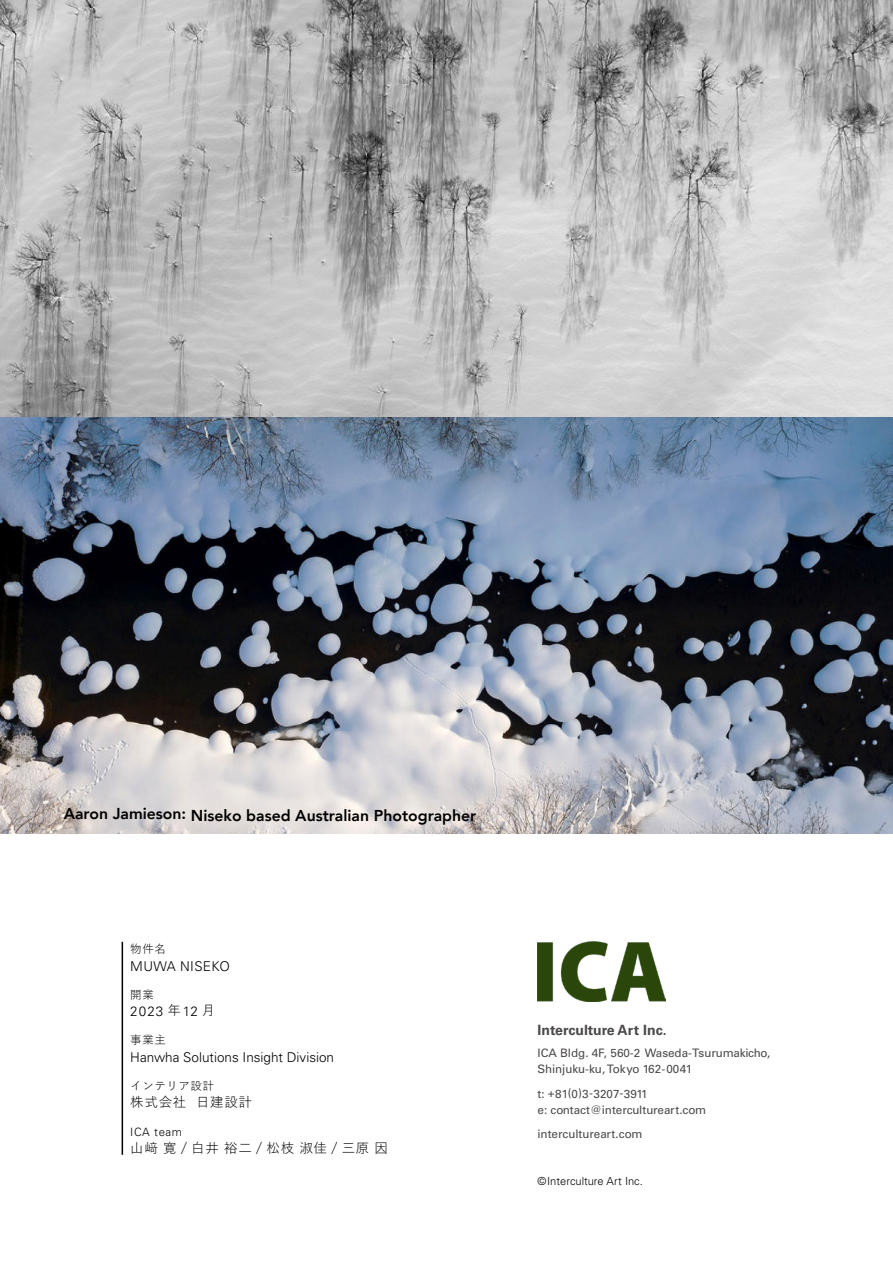
<style>
.page{position:relative;width:893px;height:1263px;background:#fff}
.page>*{position:absolute;margin:0;border:0;box-sizing:border-box;transform-origin:0 0}
.t1{font:800 15.75px "Avenir LT Com";color:#000}
.t2{font:700 14.1px "Univers LT Std";color:#4c4948}
.t3{font:300 13.5px "Univers LT Std";color:#000}
.t4{font:13.5px "Yu Gothic";letter-spacing:.05em;color:#000}
.t5{font:300 13.5px "Univers LT Std";letter-spacing:.025em;color:#000}
.t6{font:11.7px/15.9px "Univers LT Std";color:#4c4948}
.t7{font:11.4px "Yu Gothic";letter-spacing:.05em;color:#000}
.t8{font:300 11.4px "Univers LT Std";letter-spacing:.05em;color:#000}
.t9{font:300 11.1px "Univers LT Std";color:#000}
.s1{font-family:"Yu Gothic";font-weight:400}
</style>
<div class="page">
<img style="left:538px;top:942px;width:127px;height:60px">
<img style="left:0;top:0;width:893px;height:833px">
<hr style="left:122px;top:942px;width:1px;height:213px;background:#000">
<h1 class="t1" style="left:64px;top:806px;width:414px">Aaron Jamieson: Niseko based Australian Photographer</h1>
<p class="t7" style="left:130px;top:938px;width:37px">物件名</p>
<p class="t5" style="left:130px;top:958px;width:101px">MUWA NISEKO</p>
<p class="t7" style="left:130px;top:984px;width:25px">開業</p>
<p class="t3" style="left:130px;top:1003px;width:87px">2023 <span class="s1">年</span>12 <span class="s1">月</span></p>
<p class="t7" style="left:130px;top:1030px;width:37px">事業主</p>
<p class="t3" style="left:130px;top:1049px;width:205px">Hanwha Solutions Insight Division</p>
<p class="t7" style="left:130px;top:1075px;width:85px">インテリア設計</p>
<p class="t4" style="left:130px;top:1090px;width:123px">株式会社 日建設計</p>
<p class="t8" style="left:130px;top:1125px;width:53px">ICA team</p>
<p class="t4" style="left:130px;top:1136px;width:259px">山﨑 寛 / 白井 裕二 / 松枝 淑佳 / 三原 因</p>
<p class="t2" style="left:538px;top:1022px;width:131px">Interculture Art Inc.</p>
<p class="t6" style="left:538px;top:1045px;width:234px">ICA Bldg. 4F, 560-2 Waseda-Tsurumakicho,<br>Shinjuku-ku, Tokyo 162-0041</p>
<p class="t6" style="left:538px;top:1086px;width:170px">t: +81(0)3-3207-3911<br>e: contact@intercultureart.com</p>
<p class="t6" style="left:538px;top:1126px;width:106px">intercultureart.com</p>
<p class="t9" style="left:538px;top:1175px;width:107px">©Interculture Art Inc.</p>
</div>
